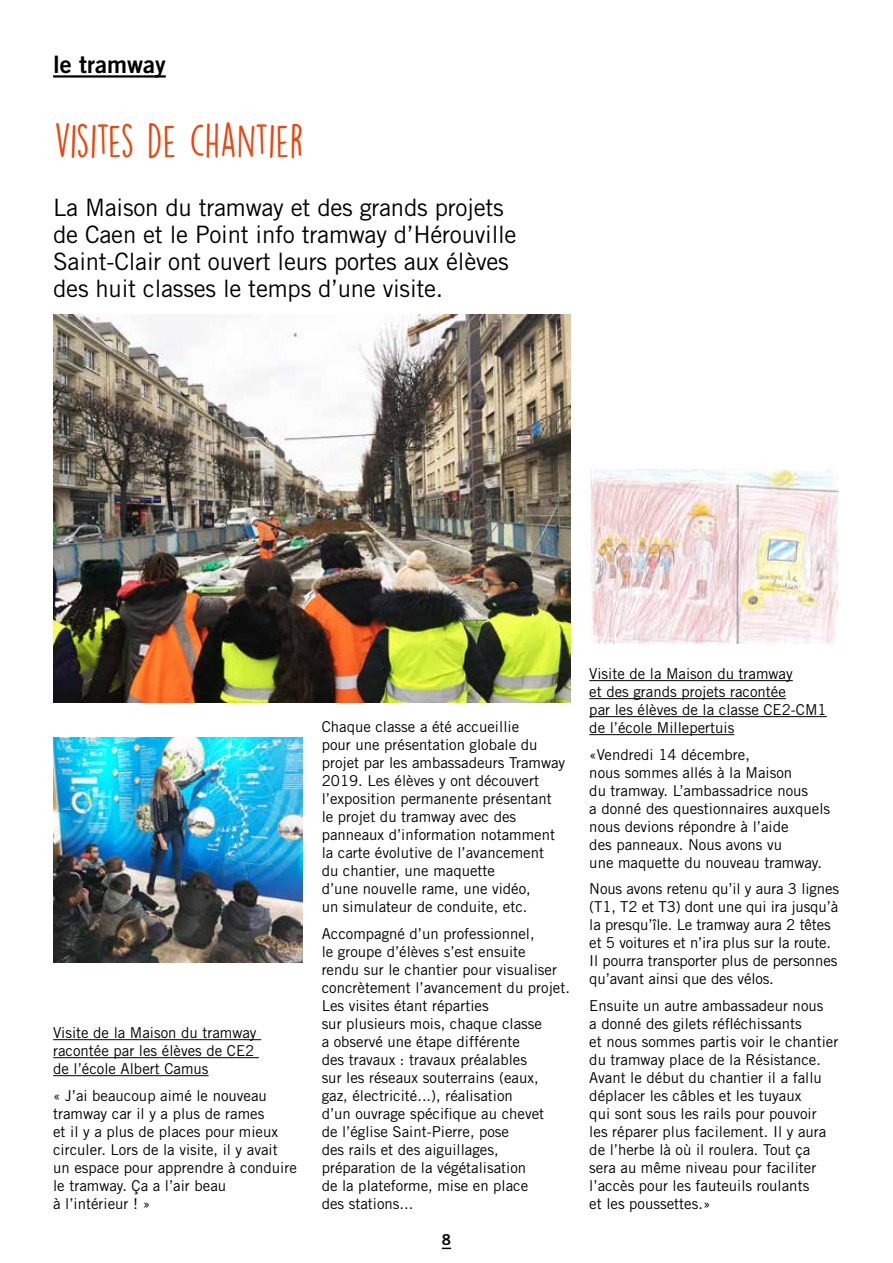
<style>
.page{position:relative;width:893px;height:1263px;background:#fff}
.page>*{position:absolute;margin:0;border:0;box-sizing:border-box;transform-origin:0 0}
.t1{font:42px "DK Lemon Yellow Sun";letter-spacing:-.025em;color:#e84810}
.t2{font:24px/27px "Trade Gothic";letter-spacing:-.01em;color:#000}
.t3{font:24px "Trade Gothic Bold Two";color:#000}
.t4{font:15px/18px "Trade Gothic";color:#000}
.t5{font:15px "Trade Gothic Bold Two";color:#000}
</style>
<div class="page">
<svg style="left:442px;top:1247px;width:9px;height:2px"></svg>
<hr style="left:53px;top:75px;width:113px;height:3px;background:#000">
<hr style="left:589px;top:680px;width:204px;height:1px;background:#000">
<hr style="left:589px;top:698px;width:197px;height:1px;background:#000">
<hr style="left:589px;top:716px;width:238px;height:1px;background:#000">
<hr style="left:589px;top:734px;width:145px;height:1px;background:#000">
<img style="left:53px;top:737px;width:250px;height:225px">
<img style="left:54px;top:315px;width:517px;height:388px">
<img style="left:589px;top:470px;width:250px;height:174px">
<hr style="left:53px;top:1039px;width:208px;height:1px;background:#000">
<hr style="left:53px;top:1057px;width:206px;height:1px;background:#000">
<hr style="left:53px;top:1075px;width:156px;height:1px;background:#000">
<h2 class="t3" style="left:53px;top:50px;width:114px">le tramway</h2>
<h1 class="t1" style="left:54px;top:114px;width:251px">VISITES DE CHANTIER</h1>
<h2 class="t2" style="left:53px;top:194px;width:465px">La Maison du tramway et des grands projets de Caen et le Point info tramway d’Hérouville Saint-Clair ont ouvert leurs portes aux élèves des huit classes le temps d’une visite.</h2>
<p class="t4" style="left:53px;top:1024px;width:205px">Visite de la Maison du tramway racontée par les élèves de CE2 de l’école Albert Camus</p>
<p class="t4" style="left:53px;top:1086px;width:245px">« J’ai beaucoup aimé le nouveau tramway car il y a plus de rames<br>et il y a plus de places pour mieux circuler. Lors de la visite, il y avait un espace pour apprendre à conduire le tramway. Ça a l’air beau<br>à l’intérieur ! »</p>
<p class="t4" style="left:322px;top:718px;width:245px">Chaque classe a été accueillie<br>pour une présentation globale du projet par les ambassadeurs Tramway<br>2019. Les élèves y ont découvert l’exposition permanente présentant le projet du tramway avec des panneaux d’information notamment la carte évolutive de l’avancement<br>du chantier, une maquette<br>d’une nouvelle rame, une vidéo,<br>un simulateur de conduite, etc.</p>
<p class="t4" style="left:322px;top:924px;width:250px">Accompagné d’un professionnel,<br>le groupe d’élèves s’est ensuite<br>rendu sur le chantier pour visualiser concrètement l’avancement du projet.<br>Les visites étant réparties<br>sur plusieurs mois, chaque classe<br>a observé une étape différente<br>des travaux : travaux préalables<br>sur les réseaux souterrains (eaux,<br>gaz, électricité...), réalisation<br>d’un ouvrage spécifique au chevet<br>de l’église Saint-Pierre, pose<br>des rails et des aiguillages, préparation de la végétalisation<br>de la plateforme, mise en place<br>des stations...</p>
<p class="t5" style="left:442px;top:1231px;width:11px">8</p>
<p class="t4" style="left:589px;top:665px;width:239px">Visite de la Maison du tramway<br>et des grands projets racontée<br>par les élèves de la classe CE2-CM1 de l’école Millepertuis</p>
<p class="t4" style="left:589px;top:745px;width:242px">«Vendredi 14 décembre,<br>nous sommes allés à la Maison<br>du tramway. L’ambassadrice nous<br>a donné des questionnaires auxquels nous devions répondre à l’aide<br>des panneaux. Nous avons vu<br>une maquette du nouveau tramway.</p>
<p class="t4" style="left:589px;top:880px;width:251px">Nous avons retenu qu’il y aura 3 lignes (T1, T2 et T3) dont une qui ira jusqu’à la presqu’île. Le tramway aura 2 têtes et 5 voitures et n’ira plus sur la route.<br>Il pourra transporter plus de personnes qu’avant ainsi que des vélos.</p>
<p class="t4" style="left:589px;top:996px;width:251px">Ensuite un autre ambassadeur nous<br>a donné des gilets réfléchissants<br>et nous sommes partis voir le chantier du tramway place de la Résistance.<br>Avant le début du chantier il a fallu déplacer les câbles et les tuyaux<br>qui sont sous les rails pour pouvoir les réparer plus facilement. Il y aura de l’herbe là où il roulera. Tout ça sera au même niveau pour faciliter l’accès pour les fauteuils roulants<br>et les poussettes.»</p>
</div>
